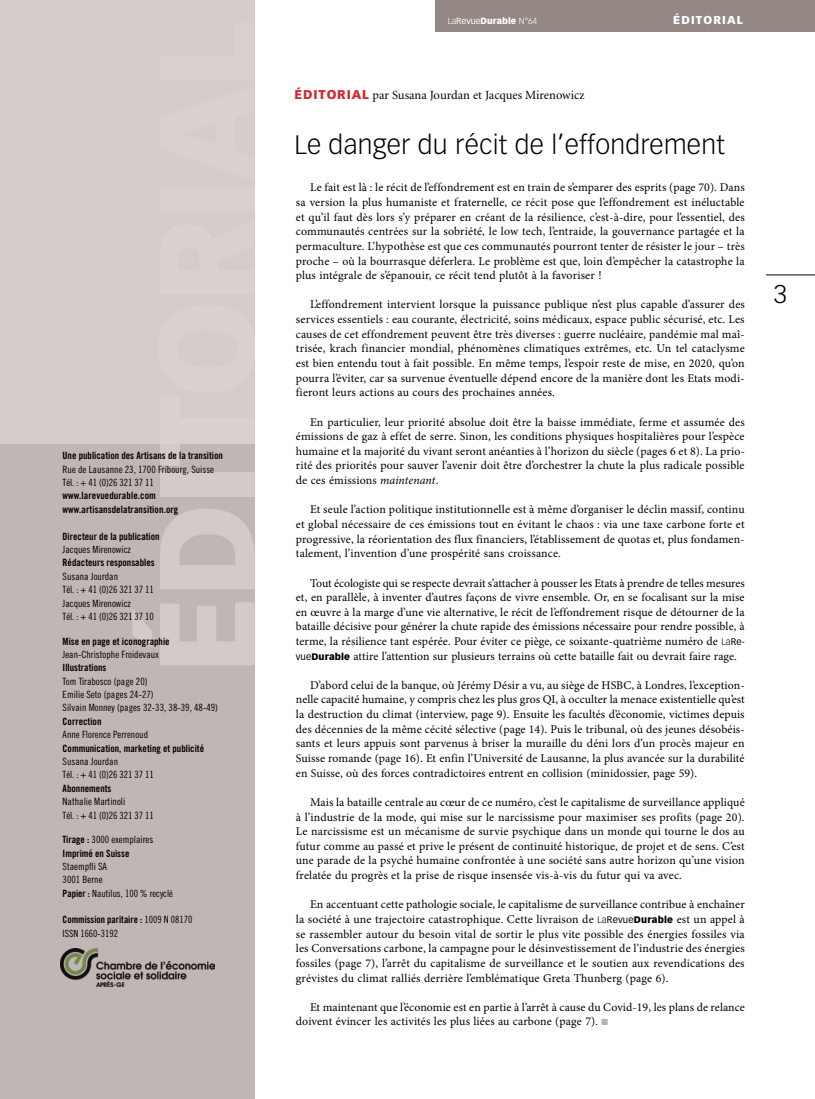
<style>
.page{position:relative;width:815px;height:1099px;background:#fff}
.page>*{position:absolute;margin:0;border:0;box-sizing:border-box;transform-origin:0 0}
.t1{font:300 26.25px "Vectora LH";letter-spacing:.01em;color:#000}
.t2{font:300 25px "Vectora LH";color:#000}
.t3{font:12.5px "Minion";color:#000}
.t4{font:11.88px/14.6px "Minion Pro";letter-spacing:.01em;color:#000;text-align:justify}
.t5{font:900 11.25px "Vectora LH";letter-spacing:.1em;color:#fff}
.t6{font:10px/13.4px "Trade Gothic Cond Eighteen";color:#000}
.t7{font:10px/13.4px "Trade Gothic Bold Cond Twenty";color:#000}
.t8{font:900 8.75px "Vectora LH";color:#fff}
.s1{font-family:"Trade Gothic Bold Cond Twenty"}
.s2{font-family:"Trade Gothic Cond Eighteen"}
.s3{font-weight:300}
.s4{font-weight:400}
.s5{font-family:"Vectora LH";font-weight:900;color:#d12931}
.s6{font-style:italic}
.s7{font-family:"Vectora LH";font-weight:300;font-size:9.38px}
.s8{font-family:"Vectora LH";font-size:9.38px}
.s9{font-family:"Vectora LH";font-weight:900;font-size:9.38px}
.s10{color:#b9afab}
</style>
<div class="page">
<hr style="left:766px;top:275px;width:49px;height:1px;background:#000">
<div style="left:436px;top:0;width:379px;height:32px;background:#938884"></div>
<div style="left:0;top:0;width:255px;height:1098px;background:#d5cbca"></div>
<div style="left:0;top:444px;width:255px;height:654px;background:#c0b6b3"></div>
<img style="left:61px;top:948px;width:153px;height:38px">
<p class="t7" style="left:63px;top:449px;width:162px">Une publication des Artisans de la transition</p>
<p class="t6" style="left:63px;top:462px;width:153px">Rue de Lausanne 23, 1700 Fribourg, Suisse<br>Tél. : + 41 (0)26 321 37 11</p>
<p class="t7" style="left:63px;top:489px;width:117px">www.larevuedurable.com www.artisansdelatransition.org</p>
<p class="t7" style="left:63px;top:529px;width:99px">Directeur de la publication</p>
<p class="t6" style="left:63px;top:542px;width:70px">Jacques Mirenowicz</p>
<p class="t7" style="left:63px;top:556px;width:94px">Rédacteurs responsables</p>
<p class="t6" style="left:63px;top:569px;width:93px">Susana Jourdan<br>Tél. : + 41 (0)26 321 37 11<br>Jacques Mirenowicz<br>Tél. : + 41 (0)26 321 37 10</p>
<p class="t7" style="left:63px;top:634px;width:109px">Mise en page et iconographie</p>
<p class="t6" style="left:63px;top:647px;width:98px">Jean-Christophe Froidevaux</p>
<p class="t7" style="left:63px;top:661px;width:45px">Illustrations</p>
<p class="t6" style="left:63px;top:674px;width:157px">Tom Tirabosco (page 20)<br>Emilie Seto (pages 24-27)<br>Silvain Monney (pages 32-33, 38-39, 48-49)</p>
<p class="t7" style="left:63px;top:714px;width:40px">Correction</p>
<p class="t6" style="left:63px;top:727px;width:87px">Anne Florence Perrenoud</p>
<p class="t7" style="left:63px;top:741px;width:143px">Communication, marketing et publicité</p>
<p class="t6" style="left:63px;top:754px;width:93px">Susana Jourdan<br>Tél. : + 41 (0)26 321 37 11</p>
<p class="t7" style="left:63px;top:781px;width:50px">Abonnements</p>
<p class="t6" style="left:63px;top:794px;width:93px">Nathalie Martinoli<br>Tél. : + 41 (0)26 321 37 11</p>
<p class="t6" style="left:63px;top:832px;width:92px"><span class="s1">Tirage :</span> 3000 exemplaires</p>
<p class="t7" style="left:63px;top:846px;width:68px">Imprimé en Suisse</p>
<p class="t6" style="left:63px;top:859px;width:112px">Staempfli SA<br>3001 Berne<br><span class="s1">Papier :</span> Nautilus, 100 % recyclé</p>
<p class="t7" style="left:63px;top:913px;width:131px">Commission paritaire : <span class="s2">1009 N 08170</span></p>
<p class="t6" style="left:63px;top:926px;width:57px">ISSN 1660-3192</p>
<p class="t8" style="left:448px;top:15px;width:91px"><span class="s3">La</span><span class="s4">Revue</span>Durable <span class="s3">N°64</span></p>
<p class="t5" style="left:673px;top:13px;width:71px">ÉDITORIAL</p>
<p class="t3" style="left:294px;top:88px;width:292px"><span class="s5">ÉDITORIAL</span> par Susana Jourdan et Jacques Mirenowicz</p>
<h1 class="t1" style="left:294px;top:129px;width:432px">Le danger du récit de l’effondrement</h1>
<p class="t4" style="left:296px;top:180px;width:450px;text-indent:14px">Le fait est là : le récit de l’effondrement est en train de s’emparer des esprits (page 70). Dans sa version la plus humaniste et fraternelle, ce récit pose que l’effondrement est inéluctable et qu’il faut dès lors s’y préparer en créant de la résilience, c’est-à-dire, pour l’essentiel, des communautés centrées sur la sobriété, le low tech, l’entraide, la gouvernance partagée et la permaculture. L’hypothèse est que ces communautés pourront tenter de résister le jour – très proche – où la bourrasque déferlera. Le problème est que, loin d’empêcher la catastrophe la plus intégrale de s’épanouir, ce récit tend plutôt à la favoriser !</p>
<p class="t4" style="left:296px;top:297px;width:451px;text-indent:14px">L’effondrement intervient lorsque la puissance publique n’est plus capable d’assurer des services essentiels : eau courante, électricité, soins médicaux, espace public sécurisé, etc. Les causes de cet effondrement peuvent être très diverses : guerre nucléaire, pandémie mal maî&shy;trisée, krach financier mondial, phénomènes climatiques extrêmes, etc. Un tel cataclysme est bien entendu tout à fait possible. En même temps, l’espoir reste de mise, en 2020, qu’on pourra l’éviter, car sa survenue éventuelle dépend encore de la manière dont les Etats modi&shy;fieront leurs actions au cours des prochaines années.</p>
<p class="t4" style="left:296px;top:414px;width:451px;text-indent:14px">En particulier, leur priorité absolue doit être la baisse immédiate, ferme et assumée des émissions de gaz à effet de serre. Sinon, les conditions physiques hospitalières pour l’espèce humaine et la majorité du vivant seront anéanties à l’horizon du siècle (pages 6 et 8). La prio&shy;rité des priorités pour sauver l’avenir doit être d’orchestrer la chute la plus radicale possible de ces émissions <span class="s6">maintenant</span>.</p>
<p class="t4" style="left:296px;top:502px;width:450px;text-indent:14px">Et seule l’action politique institutionnelle est à même d’organiser le déclin massif, continu et global nécessaire de ces émissions tout en évitant le chaos : via une taxe carbone forte et progressive, la réorientation des flux financiers, l’établissement de quotas et, plus fondamen&shy;talement, l’invention d’une prospérité sans croissance.</p>
<p class="t4" style="left:296px;top:575px;width:450px;text-indent:14px">Tout écologiste qui se respecte devrait s’attacher à pousser les Etats à prendre de telles mesures et, en parallèle, à inventer d’autres façons de vivre ensemble. Or, en se focalisant sur la mise en œuvre à la marge d’une vie alternative, le récit de l’effondrement risque de détourner de la bataille décisive pour générer la chute rapide des émissions nécessaire pour rendre possible, à terme, la résilience tant espérée. Pour éviter ce piège, ce soixante-quatrième numéro de <span class="s7">La</span><span class="s8">Re&shy;vue</span><span class="s9">Durable</span> attire l’attention sur plusieurs terrains où cette bataille fait ou devrait faire rage.</p>
<p class="t4" style="left:296px;top:677px;width:450px;text-indent:14px">D’abord celui de la banque, où Jérémy Désir a vu, au siège de HSBC, à Londres, l’exception&shy;nelle capacité humaine, y compris chez les plus gros QI, à occulter la menace existentielle qu’est la destruction du climat (interview, page 9). Ensuite les facultés d’économie, victimes depuis des décennies de la même cécité sélective (page 14). Puis le tribunal, où des jeunes désobéis&shy;sants et leurs appuis sont parvenus à briser la muraille du déni lors d’un procès majeur en Suisse romande (page 16). Et enfin l’Université de Lausanne, la plus avancée sur la durabilité en Suisse, où des forces contradictoires entrent en collision (minidossier, page 59).</p>
<p class="t4" style="left:296px;top:794px;width:450px;text-indent:14px">Mais la bataille centrale au cœur de ce numéro, c’est le capitalisme de surveillance appliqué à l’industrie de la mode, qui mise sur le narcissisme pour maximiser ses profits (page 20).<br>Le narcissisme est un mécanisme de survie psychique dans un monde qui tourne le dos au futur comme au passé et prive le présent de continuité historique, de projet et de sens. C’est une parade de la psyché humaine confrontée à une société sans autre horizon qu’une vision frelatée du progrès et la prise de risque insensée vis-à-vis du futur qui va avec.</p>
<p class="t4" style="left:296px;top:897px;width:450px;text-indent:14px">En accentuant cette pathologie sociale, le capitalisme de surveillance contribue à enchaîner la société à une trajectoire catastrophique. Cette livraison de <span class="s7">La</span><span class="s8">Revue</span><span class="s9">Durable</span> est un appel à se rassembler autour du besoin vital de sortir le plus vite possible des énergies fossiles via les Conversations carbone, la campagne pour le désinvestissement de l’industrie des énergies fossiles (page 7), l’arrêt du capitalisme de surveillance et le soutien aux revendications des grévistes du climat ralliés derrière l’emblématique Greta Thunberg (page 6).</p>
<p class="t4" style="left:296px;top:999px;width:451px;text-indent:14px">Et maintenant que l’économie est en partie à l’arrêt à cause du Covid-19, les plans de relance doivent évincer les activités les plus liées au carbone (page 7). <span class="s10">■</span></p>
<h2 class="t2" style="left:774px;top:280px;width:15px">3</h2>
</div>
